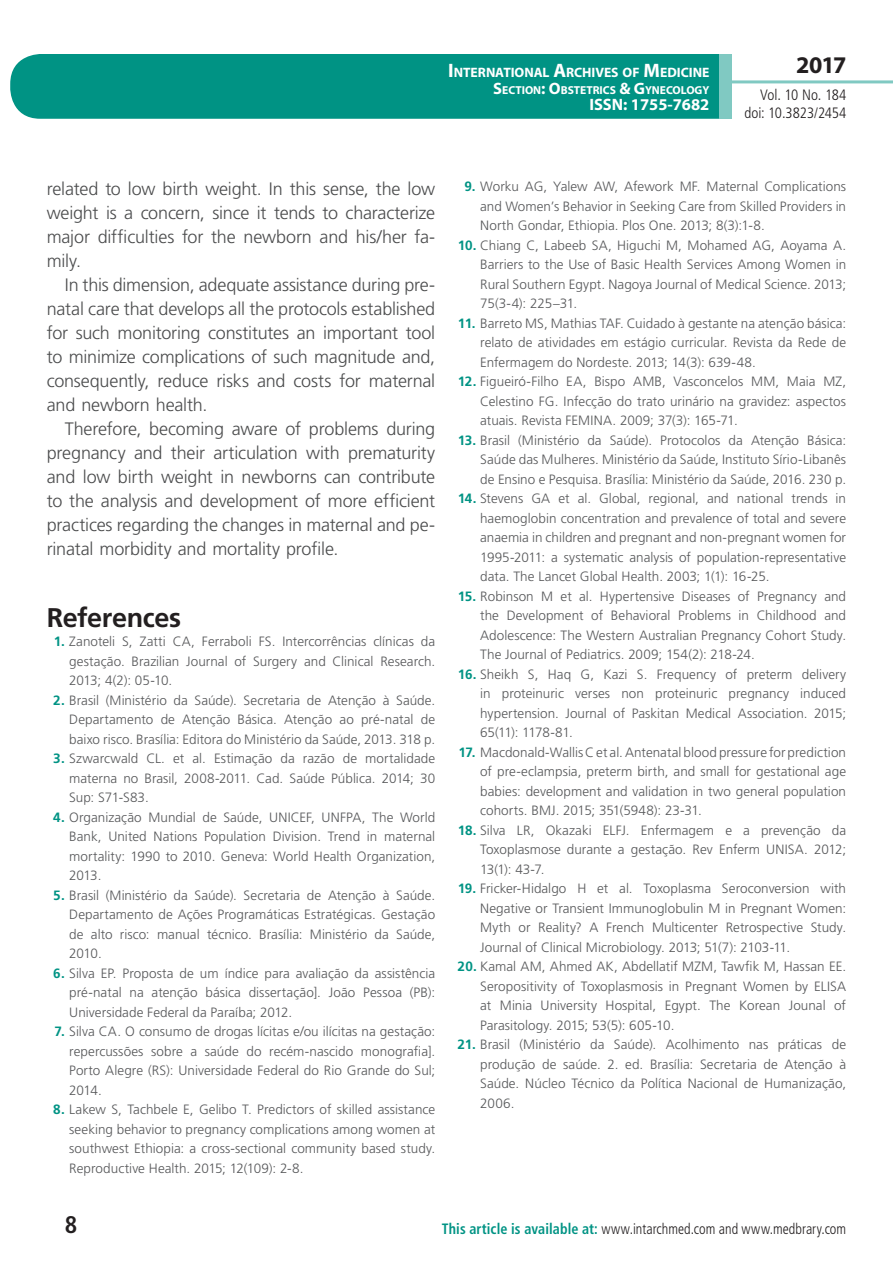
<style>
.page{position:relative;width:893px;height:1263px;background:#fff}
.page>*{position:absolute;margin:0;border:0;box-sizing:border-box;transform-origin:0 0}
.t1{font:700 27px "Frutiger LT Std";letter-spacing:-.015em;color:#231f20}
.t2{font:700 24px "Myriad Pro";color:#231f20}
.t3{font:700 condensed 24px "Frutiger LT Std";color:#231f20}
.t4{font:300 18px/24px "Frutiger LT Std";letter-spacing:-.01em;color:#4b4c4d;text-align:justify}
.t5{font:700 16.5px "Myriad Pro";color:#fff}
.t6{font:300 condensed 15px "Frutiger LT Std";letter-spacing:.005em;color:#231f20;scale:.94 1}
.t7{font:300 condensed 15px/18px "Frutiger LT Std";letter-spacing:.005em;color:#231f20;text-align:right}
.t8{font:700 13.65px "Myriad Pro";letter-spacing:-.005em;color:#fff}
.t9{font:300 13.5px/19.5px "Frutiger LT Std";color:#57585a;text-align:justify}
.t10{font:700 11.55px "Myriad Pro";color:#fff}
.s1{font-size:19.5px}
.s2{font-size:16.5px}
.s3{font-weight:700;color:#009384}
</style>
<div class="page">
<div style="left:10px;top:54px;width:775px;height:65px;background:#009384;border-radius:30px"></div>
<div style="left:732px;top:0;width:161px;height:157px;background:#fff"></div>
<hr style="left:730px;top:80px;width:163px;height:3px;background:#80c9c2">
<div style="left:719px;top:54px;width:13px;height:65px;background:#80c9c2"></div>
<p class="t8" style="left:448px;top:64px;width:263px"><span class="s1">I</span>NTERNATIONAL <span class="s1">A</span>RCHIVES OF <span class="s1">M</span>EDICINE</p>
<p class="t10" style="left:493px;top:82px;width:218px"><span class="s2">S</span>ECTION<span class="s2">: O</span>BSTETRICS <span class="s2">&amp; G</span>YNECOLOGY</p>
<p class="t5" style="left:589px;top:94px;width:122px">ISSN: 1755-7682</p>
<h2 class="t2" style="left:796px;top:49px;width:52px">2017</h2>
<p class="t7" style="left:744px;top:86px;width:104px">Vol. 10 No. 184 doi: 10.3823/2454</p>
<h3 class="t4" style="left:47px;top:177px;width:390px">related to low birth weight. In this sense, the low weight is a concern, since it tends to characterize major difficulties for the newborn and his/her fa&shy;mily.</h3>
<p class="t4" style="left:47px;top:273px;width:390px;text-indent:18px">In this dimension, adequate assistance during pre&shy;natal care that develops all the protocols established for such monitoring constitutes an important tool to minimize complications of such magnitude and, consequently, reduce risks and costs for maternal and newborn health.</p>
<p class="t4" style="left:47px;top:417px;width:390px;text-indent:18px">Therefore, becoming aware of problems during pregnancy and their articulation with prematurity and low birth weight in newborns can contribute to the analysis and development of more efficient practices regarding the changes in maternal and pe&shy;rinatal morbidity and mortality profile.</p>
<h1 class="t1" style="left:47px;top:602px;width:136px">References</h1>
<p class="t9" style="left:69px;top:632px;width:367px;text-indent:-16px"><span class="s3">1.</span> Zanoteli S, Zatti CA, Ferraboli FS. Intercorrências clínicas da gestação. Brazilian Journal of Surgery and Clinical Research.<br>2013; 4(2): 05-10.</p>
<p class="t9" style="left:69px;top:691px;width:367px;text-indent:-16px"><span class="s3">2.</span> Brasil (Ministério da Saúde). Secretaria de Atenção à Saúde.<br>Departamento de Atenção Básica. Atenção ao pré-natal de baixo risco. Brasília: Editora do Ministério da Saúde, 2013. 318 p.</p>
<p class="t9" style="left:69px;top:749px;width:367px;text-indent:-16px"><span class="s3">3.</span> Szwarcwald CL. et al. Estimação da razão de mortalidade materna no Brasil, 2008-2011. Cad. Saúde Pública. 2014; 30<br>Sup: S71-S83.</p>
<p class="t9" style="left:69px;top:808px;width:367px;text-indent:-16px"><span class="s3">4.</span> Organização Mundial de Saúde, UNICEF, UNFPA, The World Bank, United Nations Population Division. Trend in maternal mortality: 1990 to 2010. Geneva: World Health Organization, 2013.</p>
<p class="t9" style="left:69px;top:886px;width:367px;text-indent:-16px"><span class="s3">5.</span> Brasil (Ministério da Saúde). Secretaria de Atenção à Saúde.<br>Departamento de Ações Programáticas Estratégicas. Gestação de alto risco: manual técnico. Brasília: Ministério da Saúde, 2010.</p>
<p class="t9" style="left:69px;top:964px;width:367px;text-indent:-16px"><span class="s3">6.</span> Silva EP. Proposta de um índice para avaliação da assistência pré-natal na atenção básica dissertação]. João Pessoa (PB):<br>Universidade Federal da Paraíba; 2012.</p>
<p class="t9" style="left:69px;top:1022px;width:367px;text-indent:-15px"><span class="s3">7.</span> Silva CA. O consumo de drogas lícitas e/ou ilícitas na gestação: repercussões sobre a saúde do recém-nascido monografia].<br>Porto Alegre (RS): Universidade Federal do Rio Grande do Sul; 2014.</p>
<p class="t9" style="left:69px;top:1100px;width:367px;text-indent:-16px"><span class="s3">8.</span> Lakew S, Tachbele E, Gelibo T. Predictors of skilled assistance seeking behavior to pregnancy complications among women at southwest Ethiopia: a cross-sectional community based study.<br>Reproductive Health. 2015; 12(109): 2-8.</p>
<p class="t9" style="left:480px;top:177px;width:367px;text-indent:-16px"><span class="s3">9.</span> Worku AG, Yalew AW, Afework MF. Maternal Complications and Women’s Behavior in Seeking Care from Skilled Providers in North Gondar, Ethiopia. Plos One. 2013; 8(3):1-8.</p>
<p class="t9" style="left:480px;top:236px;width:367px;text-indent:-23px"><span class="s3">10.</span> Chiang C, Labeeb SA, Higuchi M, Mohamed AG, Aoyama A.<br>Barriers to the Use of Basic Health Services Among Women in Rural Southern Egypt. Nagoya Journal of Medical Science. 2013; 75(3-4): 225–31.</p>
<p class="t9" style="left:480px;top:314px;width:367px;text-indent:-22px"><span class="s3">11.</span> Barreto MS, Mathias TAF. Cuidado à gestante na atenção básica: relato de atividades em estágio curricular. Revista da Rede de Enfermagem do Nordeste. 2013; 14(3): 639-48.</p>
<p class="t9" style="left:480px;top:372px;width:367px;text-indent:-23px"><span class="s3">12.</span> Figueiró-Filho EA, Bispo AMB, Vasconcelos MM, Maia MZ, Celestino FG. Infecção do trato urinário na gravidez: aspectos atuais. Revista FEMINA. 2009; 37(3): 165-71.</p>
<p class="t9" style="left:480px;top:431px;width:367px;text-indent:-22px"><span class="s3">13.</span> Brasil (Ministério da Saúde). Protocolos da Atenção Básica:<br>Saúde das Mulheres. Ministério da Saúde, Instituto Sírio-Libanês de Ensino e Pesquisa. Brasília: Ministério da Saúde, 2016. 230 p.</p>
<p class="t9" style="left:480px;top:489px;width:367px;text-indent:-23px"><span class="s3">14.</span> Stevens GA et al. Global, regional, and national trends in haemoglobin concentration and prevalence of total and severe anaemia in children and pregnant and non-pregnant women for 1995-2011: a systematic analysis of population-representative data. The Lancet Global Health. 2003; 1(1): 16-25.</p>
<p class="t9" style="left:480px;top:586px;width:367px;text-indent:-23px"><span class="s3">15.</span> Robinson M et al. Hypertensive Diseases of Pregnancy and the Development of Behavioral Problems in Childhood and Adolescence: The Western Australian Pregnancy Cohort Study.<br>The Journal of Pediatrics. 2009; 154(2): 218-24.</p>
<p class="t9" style="left:480px;top:664px;width:367px;text-indent:-23px"><span class="s3">16.</span> Sheikh S, Haq G, Kazi S. Frequency of preterm delivery in proteinuric verses non proteinuric pregnancy induced hypertension. Journal of Paskitan Medical Association. 2015; 65(11): 1178-81.</p>
<p class="t9" style="left:480px;top:742px;width:367px;text-indent:-22px"><span class="s3">17.</span> Macdonald-Wallis C et al. Antenatal blood pressure for prediction of pre-eclampsia, preterm birth, and small for gestational age babies: development and validation in two general population cohorts. BMJ. 2015; 351(5948): 23-31.</p>
<p class="t9" style="left:480px;top:820px;width:367px;text-indent:-23px"><span class="s3">18.</span> Silva LR, Okazaki ELFJ. Enfermagem e a prevenção da Toxoplasmose durante a gestação. Rev Enferm UNISA. 2012; 13(1): 43-7.</p>
<p class="t9" style="left:480px;top:879px;width:367px;text-indent:-22px"><span class="s3">19.</span> Fricker-Hidalgo H et al. Toxoplasma Seroconversion with Negative or Transient Immunoglobulin M in Pregnant Women:<br>Myth or Reality? A French Multicenter Retrospective Study.<br>Journal of Clinical Microbiology. 2013; 51(7): 2103-11.</p>
<p class="t9" style="left:480px;top:957px;width:367px;text-indent:-23px"><span class="s3">20.</span> Kamal AM, Ahmed AK, Abdellatif MZM, Tawfik M, Hassan EE.<br>Seropositivity of Toxoplasmosis in Pregnant Women by ELISA at Minia University Hospital, Egypt. The Korean Jounal of Parasitology. 2015; 53(5): 605-10.</p>
<p class="t9" style="left:480px;top:1035px;width:367px;text-indent:-23px"><span class="s3">21.</span> Brasil (Ministério da Saúde). Acolhimento nas práticas de produção de saúde. 2. ed. Brasília: Secretaria de Atenção à Saúde. Núcleo Técnico da Política Nacional de Humanização, 2006.</p>
<h2 class="t3" style="left:65px;top:1210px;width:14px">8</h2>
<p class="t6" style="left:442px;top:1220px;width:432px"><span class="s3">This article is available at:</span> www.intarchmed.com and www.medbrary.com</p>
</div>
